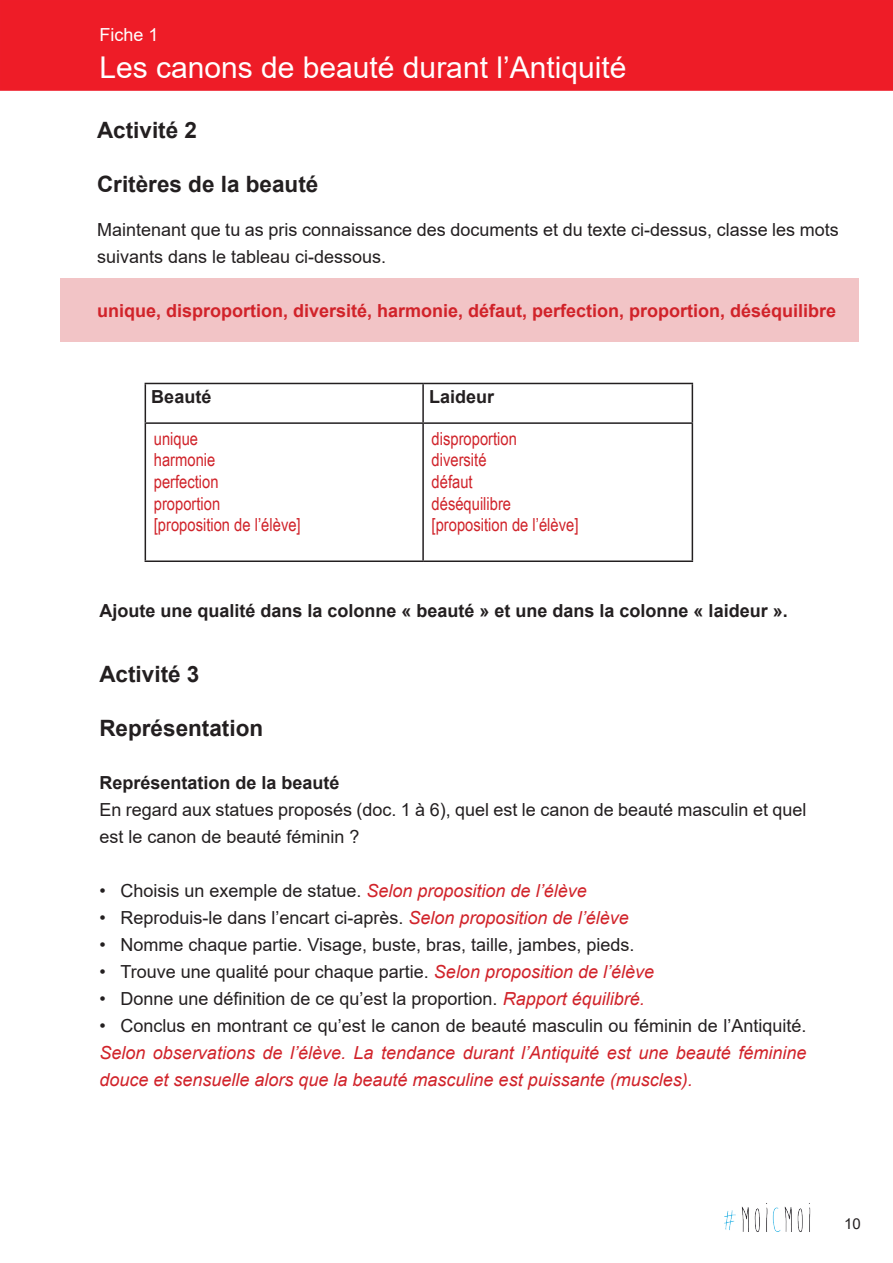
<style>
.page{position:relative;width:893px;height:1263px;background:#fff}
.page>*{position:absolute;margin:0;border:0;box-sizing:border-box;transform-origin:0 0}
.t1{font:30px "Arial";color:#fff}
.t2{font:700 22.5px "Arial";color:#231f20}
.t3{font:18px/27px "Arial";color:#231f20}
.t4{font:italic 18px/27px "Arial";color:#d1232a}
.t5{font:18px/21.6px "Arial Narrow";color:#d0232a}
.t6{font:700 18px "Arial";color:#231f20}
.t7{font:700 18px "Arial";color:#d1232a}
.t8{font:18px "Arial";color:#fff}
.t9{font:15px "Arial";color:#231f20}
.s1{font-style:italic;color:#d1232a}
</style>
<div class="page">
<img style="left:724px;top:1203px;width:87px;height:29px">
<div style="left:0;top:0;width:893px;height:91px;background:#ee1c27"></div>
<div style="left:61px;top:279px;width:798px;height:63px;background:#f2c4c6"></div>
<hr style="left:145px;top:383px;width:278px;height:1px;background:#231f20">
<hr style="left:145px;top:384px;width:1px;height:38px;background:#231f20">
<hr style="left:423px;top:383px;width:270px;height:1px;background:#231f20">
<hr style="left:422px;top:384px;width:2px;height:38px;background:#231f20">
<hr style="left:692px;top:384px;width:1px;height:38px;background:#231f20">
<hr style="left:145px;top:422px;width:278px;height:2px;background:#231f20">
<hr style="left:145px;top:424px;width:1px;height:136px;background:#231f20">
<hr style="left:423px;top:422px;width:270px;height:2px;background:#231f20">
<hr style="left:422px;top:424px;width:2px;height:136px;background:#231f20">
<hr style="left:692px;top:424px;width:1px;height:136px;background:#231f20">
<hr style="left:145px;top:560px;width:278px;height:2px;background:#231f20">
<hr style="left:423px;top:560px;width:270px;height:2px;background:#231f20">
<p class="t8" style="left:99px;top:23px;width:61px">Fiche 1</p>
<h1 class="t1" style="left:99px;top:46px;width:528px">Les canons de beauté durant l’Antiquité</h1>
<p class="t2" style="left:97px;top:114px;width:102px">Activité 2</p>
<p class="t2" style="left:97px;top:168px;width:223px">Critères de la beauté</p>
<p class="t3" style="left:97px;top:216px;width:743px">Maintenant que tu as pris connaissance des documents et du texte ci-dessus, classe les mots suivants dans le tableau ci-dessous.</p>
<p class="t7" style="left:97px;top:298px;width:741px">unique, disproportion, diversité, harmonie, défaut, perfection, proportion, déséquilibre</p>
<p class="t6" style="left:151px;top:384px;width:62px">Beauté</p>
<p class="t6" style="left:429px;top:384px;width:67px">Laideur</p>
<p class="t5" style="left:154px;top:427px;width:148px">unique<br>harmonie<br>perfection<br>proportion [proposition de l’élève]</p>
<p class="t5" style="left:432px;top:427px;width:148px">disproportion<br>diversité<br>défaut<br>déséquilibre [proposition de l’élève]</p>
<p class="t6" style="left:99px;top:598px;width:690px">Ajoute une qualité dans la colonne « beauté » et une dans la colonne « laideur ».</p>
<p class="t2" style="left:99px;top:658px;width:102px">Activité 3</p>
<p class="t2" style="left:99px;top:712px;width:165px">Représentation</p>
<p class="t6" style="left:99px;top:770px;width:242px">Représentation de la beauté</p>
<p class="t3" style="left:99px;top:796px;width:708px">En regard aux statues proposés (doc. 1 à 6), quel est le canon de beauté masculin et quel est le canon de beauté féminin ?</p>
<p class="t3" style="left:99px;top:877px;width:489px">• Choisis un exemple de statue. <span class="s1">Selon proposition de l’élève</span></p>
<p class="t3" style="left:99px;top:904px;width:531px">• Reproduis-le dans l’encart ci-après. <span class="s1">Selon proposition de l’élève</span></p>
<p class="t3" style="left:99px;top:931px;width:536px">• Nomme chaque partie. Visage, buste, bras, taille, jambes, pieds.</p>
<p class="t3" style="left:99px;top:958px;width:556px">• Trouve une qualité pour chaque partie. <span class="s1">Selon proposition de l’élève</span></p>
<p class="t3" style="left:99px;top:985px;width:547px">• Donne une définition de ce qu’est la proportion. <span class="s1">Rapport équilibré.</span></p>
<p class="t3" style="left:99px;top:1012px;width:709px">• Conclus en montrant ce qu’est le canon de beauté masculin ou féminin de l’Antiquité.</p>
<p class="t4" style="left:99px;top:1040px;width:709px">Selon observations de l’élève. La tendance durant l’Antiquité est une beauté féminine douce et sensuelle alors que la beauté masculine est puissante (muscles).</p>
<p class="t9" style="left:844px;top:1214px;width:18px">10</p>
</div>
